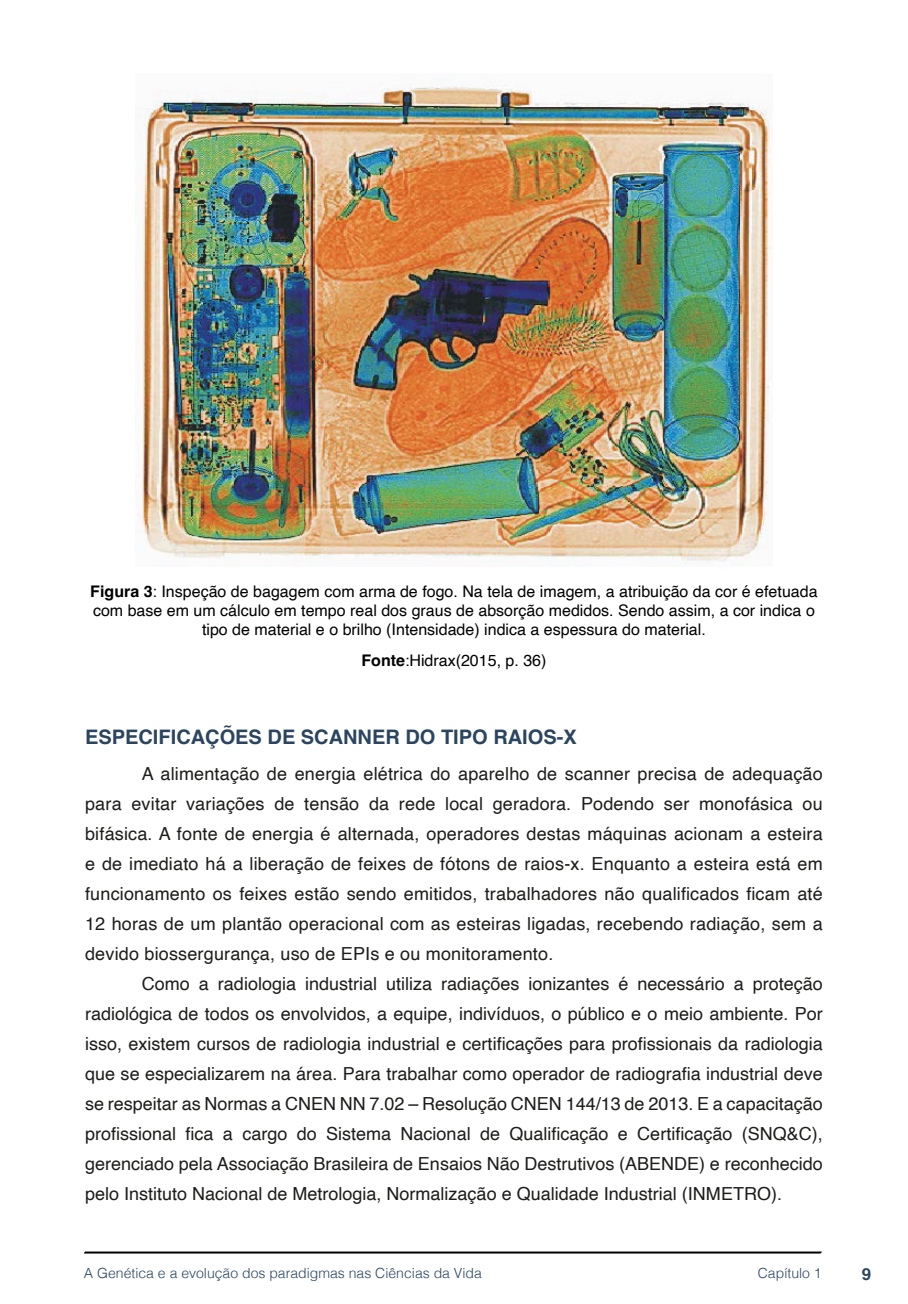
<style>
.page{position:relative;width:908px;height:1304px;background:#fff}
.page>*{position:absolute;margin:0;border:0;box-sizing:border-box;transform-origin:0 0}
.TITULOS{font:700 20px "Helvetica";color:#2b445f}
.txt{font:18px/30px "Helvetica";letter-spacing:.005em;color:#1d1d1b;text-align:justify}
.t1{font:700 16.8px "Helvetica";color:#2b445f}
.imagens_graf_tab{font:16px/19.2px "Helvetica";color:#000;text-align:center}
.t2{font:300 14px "Helvetica";color:#2b445f}
.s1{font-weight:700}
</style>
<div class="page">
<svg style="left:84px;top:1251px;width:737px;height:3px;background:#515151"></svg>
<img style="left:136px;top:84px;width:634px;height:481px">
<p class="imagens_graf_tab" style="left:90px;top:582px;width:728px"><span class="s1">Figura 3</span>: Inspeção de bagagem com arma de fogo. Na tela de imagem, a atribuição da cor é efetuada com base em um cálculo em tempo real dos graus de absorção medidos. Sendo assim, a cor indica o tipo de material e o brilho (Intensidade) indica a espessura do material.</p>
<p class="imagens_graf_tab" style="left:361px;top:651px;width:186px"><span class="s1">Fonte</span>:Hidrax(2015, p. 36)</p>
<p class="TITULOS" style="left:85px;top:725px;width:493px">ESPECIFICAÇÕES DE SCANNER DO TIPO RAIOS-X</p>
<p class="txt" style="left:85px;top:759px;width:738px;text-indent:57px">A alimentação de energia elétrica do aparelho de scanner precisa de adequação para evitar variações de tensão da rede local geradora. Podendo ser monofásica ou bifásica. A fonte de energia é alternada, operadores destas máquinas acionam a esteira e de imediato há a liberação de feixes de fótons de raios-x. Enquanto a esteira está em funcionamento os feixes estão sendo emitidos, trabalhadores não qualificados ficam até 12 horas de um plantão operacional com as esteiras ligadas, recebendo radiação, sem a devido biossergurança, uso de EPIs e ou monitoramento.</p>
<p class="txt" style="left:85px;top:969px;width:739px;text-indent:57px">Como a radiologia industrial utiliza radiações ionizantes é necessário a proteção radiológica de todos os envolvidos, a equipe, indivíduos, o público e o meio ambiente. Por isso, existem cursos de radiologia industrial e certificações para profissionais da radiologia que se especializarem na área. Para trabalhar como operador de radiografia industrial deve se respeitar as Normas a CNEN NN 7.02 – Resolução CNEN 144/13 de 2013. E a capacitação profissional fica a cargo do Sistema Nacional de Qualificação e Certificação (SNQ&amp;C), gerenciado pela Associação Brasileira de Ensaios Não Destrutivos (ABENDE) e reconhecido pelo Instituto Nacional de Metrologia, Normalização e Qualidade Industrial (INMETRO).</p>
<p class="t2" style="left:84px;top:1261px;width:399px">A Genética e a evolução dos paradigmas nas Ciências da Vida</p>
<p class="t2" style="left:757px;top:1261px;width:65px">Capítulo 1</p>
<p class="t1" style="left:861px;top:1264px;width:11px">9</p>
</div>
